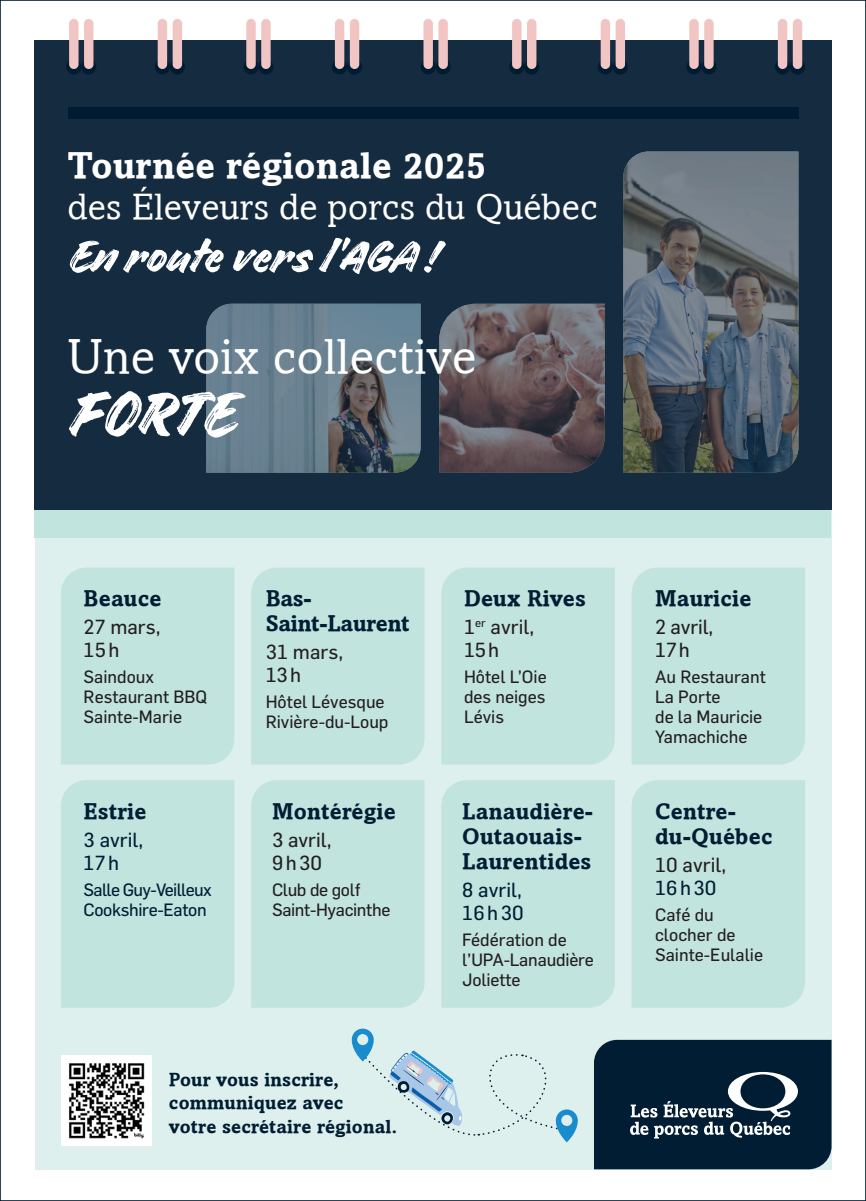
<style>
.page{position:relative;width:866px;height:1201px;background:#fff}
.page>*{position:absolute;margin:0;border:0;box-sizing:border-box;transform-origin:0 0}
.t1{font:72.75px "Handelson Two";color:#fff}
.t2{font:52px "Handelson Two";letter-spacing:.01em;color:#fff}
.t3{font:49.25px "Amasis";letter-spacing:.01em;color:#fff}
.t4{font:36.75px/41px "Amasis";letter-spacing:.01em;color:#fff}
.t5{font:700 22.5px/25px "Amasis";letter-spacing:.01em;color:#001d34}
.t6{font:700 22.5px/25px "Amasis";letter-spacing:-.01em;color:#001d34}
.t7{font:20px/22.5px "Flama";color:#231f20}
.t8{font:20px/22.5px "Flama";color:#001d34}
.t9{font:700 18.75px/23.5px "Amasis";letter-spacing:.01em;color:#001d34}
.t10{font:17.5px/20px "Flama";color:#231f20}
.t11{font:17.5px/20px "Flama";letter-spacing:-.04em;color:#001d34}
.t12{font:17.5px/20px "Flama";letter-spacing:-.02em;color:#231f20}
.s1{font-weight:700}
.s2{color:#001d34}
</style>
<div class="page">
<div style="left:35px;top:309px;width:796px;height:860px;background:#ddf0ed"></div>
<div style="left:34px;top:41px;width:797px;height:469px;background:#142b40"></div>
<div style="left:68px;top:107px;width:730px;height:11px;background:#001c32"></div>
<div style="left:66px;top:59px;width:15px;height:15px;background:#001c32;border-radius:50%"></div>
<div style="left:81px;top:59px;width:15px;height:16px;background:#001c32;border-radius:50%"></div>
<div style="left:69px;top:19px;width:10px;height:50px;background:#f0c5c3;border-radius:5px"></div>
<div style="left:84px;top:19px;width:9px;height:50px;background:#f0c5c3;border-radius:5px"></div>
<div style="left:155px;top:59px;width:15px;height:15px;background:#001c32;border-radius:50%"></div>
<div style="left:170px;top:59px;width:15px;height:16px;background:#001c32;border-radius:50%"></div>
<div style="left:158px;top:19px;width:9px;height:50px;background:#f0c5c3;border-radius:5px"></div>
<div style="left:173px;top:19px;width:9px;height:50px;background:#f0c5c3;border-radius:5px"></div>
<div style="left:243px;top:59px;width:16px;height:15px;background:#001c32;border-radius:50%"></div>
<div style="left:258px;top:59px;width:15px;height:16px;background:#001c32;border-radius:50%"></div>
<div style="left:246px;top:19px;width:10px;height:50px;background:#f0c5c3;border-radius:5px"></div>
<div style="left:261px;top:19px;width:10px;height:50px;background:#f0c5c3;border-radius:5px"></div>
<div style="left:332px;top:59px;width:15px;height:15px;background:#001c32;border-radius:50%"></div>
<div style="left:347px;top:59px;width:15px;height:16px;background:#001c32;border-radius:50%"></div>
<div style="left:335px;top:19px;width:9px;height:50px;background:#f0c5c3;border-radius:5px"></div>
<div style="left:350px;top:19px;width:9px;height:50px;background:#f0c5c3;border-radius:5px"></div>
<div style="left:421px;top:59px;width:15px;height:15px;background:#001c32;border-radius:50%"></div>
<div style="left:435px;top:59px;width:16px;height:16px;background:#001c32;border-radius:50%"></div>
<div style="left:423px;top:19px;width:10px;height:50px;background:#f0c5c3;border-radius:5px"></div>
<div style="left:438px;top:19px;width:10px;height:50px;background:#f0c5c3;border-radius:5px"></div>
<div style="left:509px;top:59px;width:15px;height:15px;background:#001c32;border-radius:50%"></div>
<div style="left:524px;top:59px;width:15px;height:16px;background:#001c32;border-radius:50%"></div>
<div style="left:512px;top:19px;width:9px;height:50px;background:#f0c5c3;border-radius:5px"></div>
<div style="left:527px;top:19px;width:9px;height:50px;background:#f0c5c3;border-radius:5px"></div>
<div style="left:598px;top:59px;width:15px;height:15px;background:#001c32;border-radius:50%"></div>
<div style="left:613px;top:59px;width:15px;height:16px;background:#001c32;border-radius:50%"></div>
<div style="left:601px;top:19px;width:9px;height:50px;background:#f0c5c3;border-radius:5px"></div>
<div style="left:615px;top:19px;width:10px;height:50px;background:#f0c5c3;border-radius:5px"></div>
<div style="left:686px;top:59px;width:15px;height:15px;background:#001c32;border-radius:50%"></div>
<div style="left:701px;top:59px;width:15px;height:16px;background:#001c32;border-radius:50%"></div>
<div style="left:689px;top:19px;width:10px;height:50px;background:#f0c5c3;border-radius:5px"></div>
<div style="left:704px;top:19px;width:9px;height:50px;background:#f0c5c3;border-radius:5px"></div>
<div style="left:775px;top:59px;width:15px;height:15px;background:#001c32;border-radius:50%"></div>
<div style="left:790px;top:59px;width:15px;height:16px;background:#001c32;border-radius:50%"></div>
<div style="left:778px;top:19px;width:9px;height:50px;background:#f0c5c3;border-radius:5px"></div>
<div style="left:793px;top:19px;width:9px;height:50px;background:#f0c5c3;border-radius:5px"></div>
<div style="left:34px;top:510px;width:797px;height:27px;background:#c2e4de"></div>
<img style="left:206px;top:304px;width:215px;height:168px">
<img style="left:623px;top:151px;width:175px;height:321px">
<div style="left:251px;top:567px;width:173px;height:197px;background:#c2e4de"></div>
<div style="left:251px;top:780px;width:173px;height:227px;background:#c2e4de"></div>
<div style="left:441px;top:780px;width:174px;height:227px;background:#c2e4de"></div>
<div style="left:632px;top:780px;width:173px;height:227px;background:#c2e4de"></div>
<div style="left:61px;top:567px;width:173px;height:197px;background:#c2e4de"></div>
<div style="left:61px;top:780px;width:173px;height:227px;background:#c2e4de"></div>
<div style="left:441px;top:567px;width:174px;height:197px;background:#c2e4de"></div>
<div style="left:632px;top:567px;width:173px;height:197px;background:#c2e4de"></div>
<img style="left:439px;top:304px;width:166px;height:168px">
<svg style="left:594px;top:1040px;width:237px;height:129px;background:#153045"></svg>
<img style="left:62px;top:1055px;width:89px;height:90px">
<svg style="left:351px;top:1028px;width:227px;height:114px"></svg>
<p class="t4" style="left:68px;top:145px;width:532px"><span class="s1">Tournée régionale 2025<br></span>des Éleveurs de porcs du Québec</p>
<p class="t2" style="left:68px;top:227px;width:371px">En route vers l’AGA !</p>
<p class="t3" style="left:68px;top:327px;width:410px">Une voix collective</p>
<p class="t1" style="left:68px;top:374px;width:166px">FORTE</p>
<p class="t5" style="left:84px;top:585px;width:79px">Beauce</p>
<p class="t7" style="left:84px;top:615px;width:78px">27 mars,<br>15h</p>
<p class="t10" style="left:84px;top:666px;width:125px">Saindoux<br>Restaurant BBQ<br>Sainte-Marie</p>
<p class="t5" style="left:84px;top:798px;width:64px">Estrie</p>
<p class="t8" style="left:84px;top:828px;width:61px">3 avril,<br>17h</p>
<p class="t11" style="left:84px;top:879px;width:129px">Salle Guy-Veilleux<br>Cookshire-Eaton</p>
<p class="t6" style="left:266px;top:585px;width:145px">Bas-<br>Saint-Laurent</p>
<p class="t7" style="left:266px;top:640px;width:79px">31 mars,<br>13h</p>
<p class="t10" style="left:266px;top:691px;width:124px">Hôtel Lévesque<br>Rivière-du-Loup</p>
<p class="t5" style="left:272px;top:798px;width:125px">Montérégie</p>
<p class="t7" style="left:272px;top:828px;width:61px">3 avril,<br>9h30</p>
<p class="t12" style="left:272px;top:879px;width:120px">Club de golf<br>Saint-Hyacinthe</p>
<p class="t9" style="left:169px;top:1067px;width:230px">Pour vous inscrire, communiquez avec<br>votre secrétaire régional.</p>
<p class="t5" style="left:464px;top:585px;width:123px">Deux Rives</p>
<p class="t7" style="left:464px;top:615px;width:72px">1<sup>er</sup> avril,<br>15h</p>
<p class="t10" style="left:464px;top:666px;width:84px;text-align:justify">Hôtel L’Oie des neiges Lévis</p>
<p class="t5" style="left:462px;top:798px;width:132px">Lanaudière-<br>Outaouais-<br>Laurentides</p>
<p class="t8" style="left:462px;top:878px;width:63px">8 avril,<br>16h30</p>
<p class="t10" style="left:462px;top:929px;width:133px">Fédération de l’UPA-Lanaudière<br>Joliette</p>
<p class="t5" style="left:655px;top:585px;width:98px">Mauricie</p>
<p class="t7" style="left:655px;top:615px;width:60px">2 avril,<br>17h</p>
<p class="t10" style="left:655px;top:666px;width:112px">Au Restaurant<br>La Porte<br>de la Mauricie<br>Yamachiche</p>
<p class="t5" style="left:655px;top:798px;width:119px">Centre&shy;du-Québec</p>
<p class="t7" style="left:655px;top:853px;width:73px">10 avril,<br><span class="s2">16h30</span></p>
<p class="t10" style="left:655px;top:904px;width:109px">Café du clocher de<br>Sainte-Eulalie</p>
</div>
